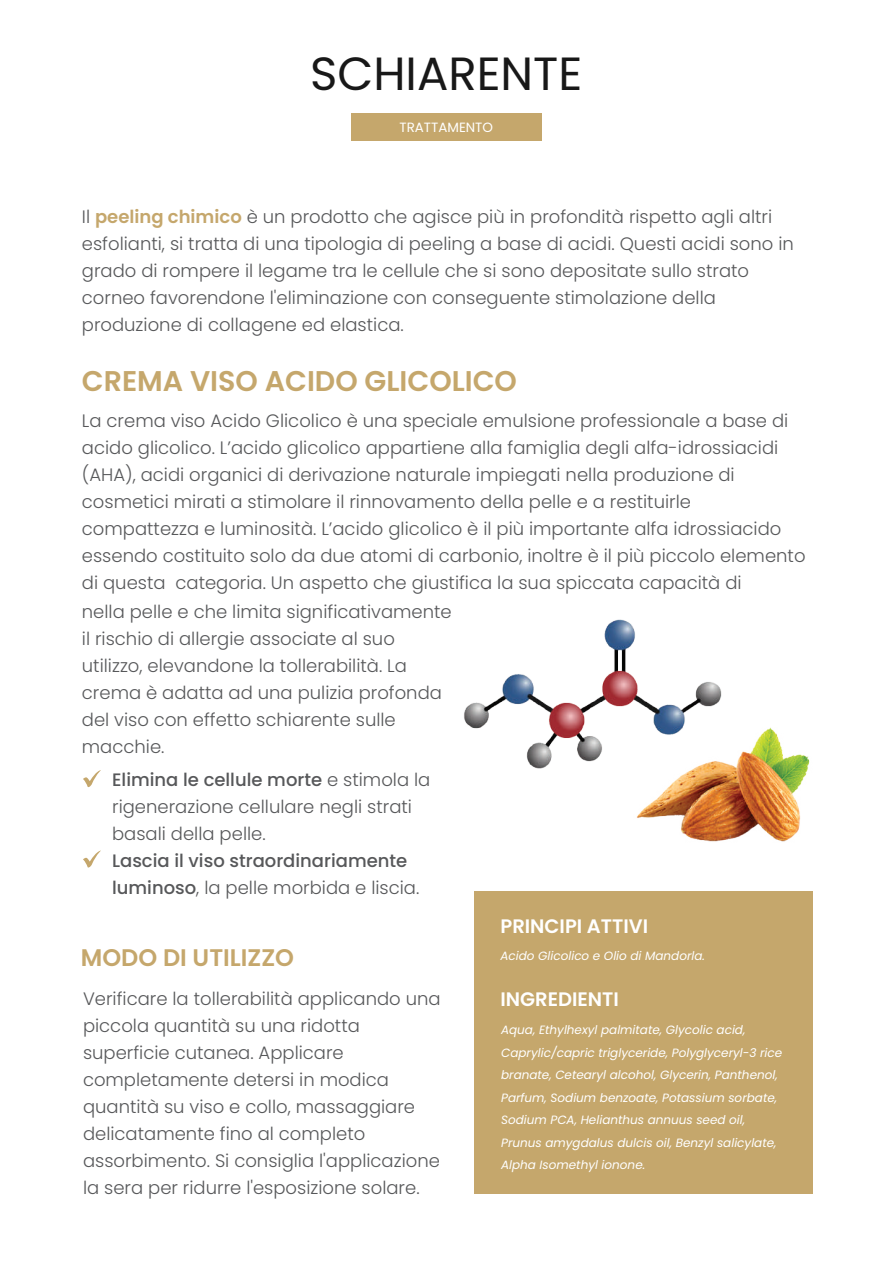
<style>
.page{position:relative;width:893px;height:1263px;background:#fff}
.page>*{position:absolute;margin:0;border:0;box-sizing:border-box;transform-origin:0 0}
.t1{font:46.5px "Poppins";color:#181818}
.t2{font:600 28.5px "Poppins";color:#c5a76c}
.t3{font:600 24px "Poppins";color:#c5a76c}
.t4{font:600 19.5px "Poppins";color:#fff}
.t5{font:300 18px/27px "Poppins";color:#57585a}
.t6{font:500 18px/27px "Poppins";color:#57585a}
.t7{font:13.35px "Poppins";color:#fff}
.t8{font:italic 12px/22.5px "Poppins";color:#fff}
.s1{font-weight:600;color:#c5a76c}
.s2{font-weight:500}
.s3{font-weight:300}
</style>
<div class="page">
<div style="left:474px;top:891px;width:339px;height:302px;background:#c5a76c"></div>
<img style="left:636px;top:727px;width:174px;height:115px">
<img style="left:464px;top:619px;width:279px;height:198px">
<svg style="left:83px;top:770px;width:18px;height:17px"></svg>
<svg style="left:83px;top:850px;width:18px;height:18px"></svg>
<div style="left:351px;top:113px;width:191px;height:28px;background:#c5a76c"></div>
<h1 class="t1" style="left:310px;top:47px;width:274px">SCHIARENTE</h1>
<p class="t7" style="left:399px;top:119px;width:95px">TRATTAMENTO</p>
<p class="t5" style="left:82px;top:203px;width:713px">Il <span class="s1">peeling chimico</span> è un prodotto che agisce più in profondità rispetto agli altri esfolianti, si tratta di una tipologia di peeling a base di acidi. Questi acidi sono in grado di rompere il legame tra le cellule che si sono depositate sullo strato corneo favorendone l'eliminazione con conseguente stimolazione della produzione di collagene ed elastica.</p>
<h2 class="t2" style="left:82px;top:364px;width:437px">CREMA VISO ACIDO GLICOLICO</h2>
<p class="t5" style="left:82px;top:407px;width:725px">La crema viso Acido Glicolico è una speciale emulsione professionale a base di acido glicolico. L’acido glicolico appartiene alla famiglia degli alfa-idrossiacidi (AHA), acidi organici di derivazione naturale impiegati nella produzione di cosmetici mirati a stimolare il rinnovamento della pelle e a restituirle compattezza e luminosità. L’acido glicolico è il più importante alfa idrossiacido essendo costituito solo da due atomi di carbonio, inoltre è il più piccolo elemento di questa categoria. Un aspetto che giustifica la sua spiccata capacità di</p>
<p class="t5" style="left:82px;top:599px;width:371px">nella pelle e che limita significativamente il rischio di allergie associate al suo utilizzo, elevandone la tollerabilità. La crema è adatta ad una pulizia profonda del viso con effetto schiarente sulle macchie.</p>
<p class="t5" style="left:112px;top:767px;width:320px"><span class="s2">Elimina le cellule morte</span> e stimola la rigenerazione cellulare negli strati basali della pelle.</p>
<p class="t6" style="left:112px;top:848px;width:309px">Lascia il viso straordinariamente luminoso<span class="s3">, la pelle morbida e liscia.</span></p>
<h3 class="t3" style="left:81px;top:944px;width:215px">MODO DI UTILIZZO</h3>
<p class="t5" style="left:83px;top:985px;width:359px">Verificare la tollerabilità applicando una piccola quantità su una ridotta superficie cutanea. Applicare completamente detersi in modica quantità su viso e collo, massaggiare delicatamente fino al completo assorbimento. Si consiglia l'applicazione la sera per ridurre l'esposizione solare.</p>
<p class="t4" style="left:500px;top:915px;width:149px">PRINCIPI ATTIVI</p>
<p class="t8" style="left:500px;top:944px;width:206px">Acido Glicolico e Olio di Mandorla.</p>
<p class="t4" style="left:500px;top:988px;width:120px">INGREDIENTI</p>
<p class="t8" style="left:501px;top:1019px;width:283px">Aqua, Ethylhexyl palmitate, Glycolic acid, Caprylic/capric triglyceride, Polyglyceryl-3 rice branate, Cetearyl alcohol, Glycerin, Panthenol, Parfum, Sodium benzoate, Potassium sorbate, Sodium PCA, Helianthus annuus seed oil, Prunus amygdalus dulcis oil, Benzyl salicylate, Alpha Isomethyl ionone.</p>
</div>
